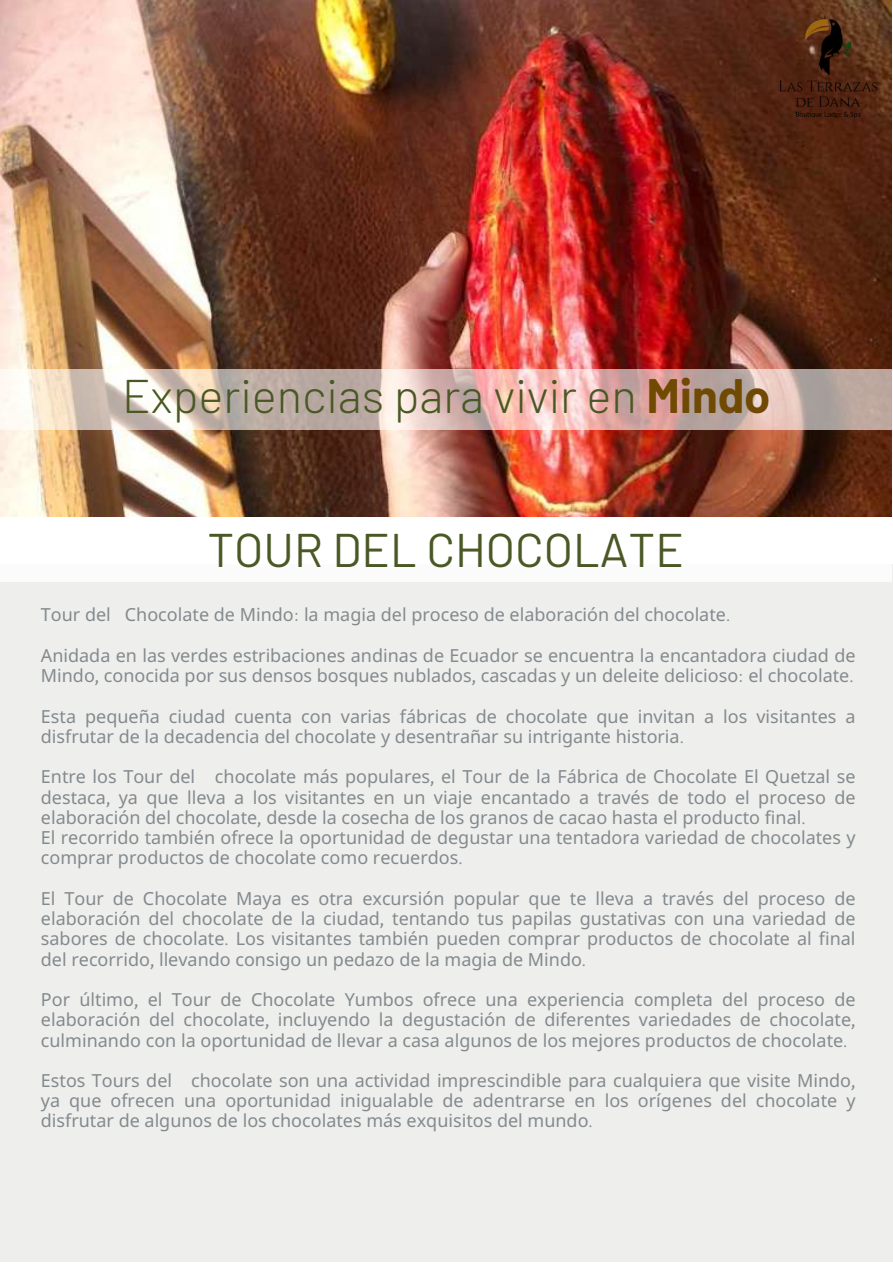
<style>
.page{position:relative;width:893px;height:1264px;background:#fff}
.page>*{position:absolute;margin:0;border:0;box-sizing:border-box;transform-origin:0 0}
.t1{font:300 47.1px "Barlow";color:#495824}
.t2{font:47.1px "Barlow";color:#495824}
.t3{font:18px/20.2px "Noto Sans";color:#838a8d}
.s1{font-weight:700;color:#704903}
.s2{font-family:"Greta Arabic AR"}
</style>
<div class="page">
<img style="left:0;top:0;width:891px;height:516px">
<svg style="left:0;top:369px;width:892px;height:60px;background:#d5bcb5"></svg>
<div style="left:0;top:564px;width:892px;height:698px;background:#e9e9e7"></div>
<img style="left:759px;top:10px;width:133px;height:116px">
<div style="left:0;top:517px;width:892px;height:65px;background:#fff"></div>
<h1 class="t1" style="left:122px;top:366px;width:650px">Experiencias para vivir en <span class="s1">Mindo</span></h1>
<h1 class="t2" style="left:207px;top:520px;width:478px">TOUR DEL CHOCOLATE</h1>
<p class="t3" style="left:41px;top:604px;width:690px">Tour del Chocolate de Mindo<span class="s2">:</span> la magia del proceso de elaboración del chocolate<span class="s2">.</span></p>
<p class="t3" style="left:41px;top:644px;width:816px">Anidada en las verdes estribaciones andinas de Ecuador se encuentra la encantadora ciudad de<br>Mindo<span class="s2">,</span> conocida por sus densos bosques nublados<span class="s2">,</span> cascadas y un deleite delicioso<span class="s2">:</span> el chocolate<span class="s2">.</span></p>
<p class="t3" style="left:41px;top:705px;width:816px">Esta pequeña ciudad cuenta con varias fábricas de chocolate que invitan a los visitantes a disfrutar de la decadencia del chocolate y desentrañar su intrigante historia<span class="s2">.</span></p>
<p class="t3" style="left:41px;top:766px;width:816px">Entre los Tour del chocolate más populares<span class="s2">,</span> el Tour de la Fábrica de Chocolate El Quetzal se destaca<span class="s2">,</span> ya que lleva a los visitantes en un viaje encantado a través de todo el proceso de elaboración del chocolate<span class="s2">,</span> desde la cosecha de los granos de cacao hasta el producto final<span class="s2">.<br></span>El recorrido también ofrece la oportunidad de degustar una tentadora variedad de chocolates y comprar productos de chocolate como recuerdos<span class="s2">.</span></p>
<p class="t3" style="left:41px;top:887px;width:816px;text-align:justify">El Tour de Chocolate Maya es otra excursión popular que te lleva a través del proceso de elaboración del chocolate de la ciudad<span class="s2">,</span> tentando tus papilas gustativas con una variedad de sabores de chocolate<span class="s2">.</span> Los visitantes también pueden comprar productos de chocolate al final del recorrido<span class="s2">,</span> llevando consigo un pedazo de la magia de Mindo<span class="s2">.</span></p>
<p class="t3" style="left:41px;top:988px;width:816px;text-align:justify">Por último<span class="s2">,</span> el Tour de Chocolate Yumbos ofrece una experiencia completa del proceso de elaboración del chocolate<span class="s2">,</span> incluyendo la degustación de diferentes variedades de chocolate<span class="s2">, </span>culminando con la oportunidad de llevar a casa algunos de los mejores productos de chocolate<span class="s2">.</span></p>
<p class="t3" style="left:41px;top:1069px;width:816px;text-align:justify">Estos Tours del chocolate son una actividad imprescindible para cualquiera que visite Mindo<span class="s2">, </span>ya que ofrecen una oportunidad inigualable de adentrarse en los orígenes del chocolate y disfrutar de algunos de los chocolates más exquisitos del mundo<span class="s2">.</span></p>
</div>
